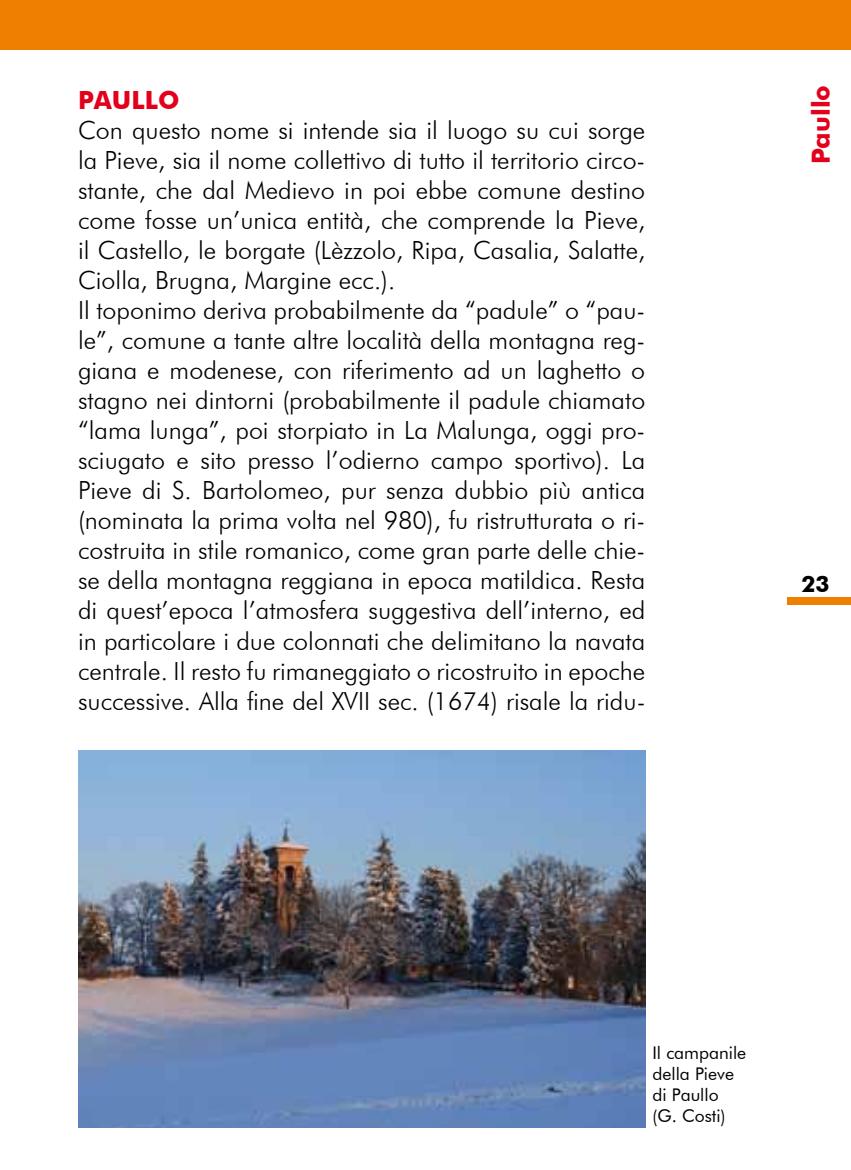
<style>
.page{position:relative;width:851px;height:1170px;background:#fff}
.page>*{position:absolute;margin:0;border:0;box-sizing:border-box;transform-origin:0 0}
.t1{font:300 25px/30px "Futura BT";color:#000}
.t2{font:700 25px "Futura BT";color:#e2001a}
.t3{font:700 22.5px "Futura BT";color:#000}
.t4{font:17.5px/21px "Futura BT";color:#000}
</style>
<div class="page">
<div style="left:0;top:0;width:850px;height:50px;background:#ee7f00"></div>
<img style="left:78px;top:750px;width:567px;height:377px">
<div style="left:787px;top:597px;width:63px;height:7px;background:#ee7f00"></div>
<p class="t2" style="left:78px;top:85px;width:103px">PAULLO</p>
<p class="t1" style="left:78px;top:115px;width:568px">Con questo nome si intende sia il luogo su cui sorge la Pieve, sia il nome collettivo di tutto il territorio circo&shy;stante, che dal Medievo in poi ebbe comune destino come fosse un’unica entità, che comprende la Pieve, il Castello, le borgate (Lèzzolo, Ripa, Casalia, Salatte, Ciolla, Brugna, Margine ecc.).<br>Il toponimo deriva probabilmente da “padule” o “pau&shy;le”, comune a tante altre località della montagna reg&shy;giana e modenese, con riferimento ad un laghetto o stagno nei dintorni (probabilmente il padule chiamato “lama lunga”, poi storpiato in La Malunga, oggi pro&shy;sciugato e sito presso l’odierno campo sportivo). La Pieve di S. Bartolomeo, pur senza dubbio più antica (nominata la prima volta nel 980), fu ristrutturata o ri&shy;costruita in stile romanico, come gran parte delle chie&shy;se della montagna reggiana in epoca matildica. Resta di quest’epoca l’atmosfera suggestiva dell’interno, ed in particolare i due colonnati che delimitano la navata centrale. Il resto fu rimaneggiato o ricostruito in epoche successive. Alla fine del XVII sec. (1674) risale la ridu-</p>
<p class="t2" style="left:805px;top:164px;width:81px;rotate:-90deg">PAULLO</p>
<p class="t3" style="left:801px;top:570px;width:30px">23</p>
<p class="t4" style="left:652px;top:1042px;width:95px">Il campanile della Pieve di Paullo (G. Costi)</p>
</div>
